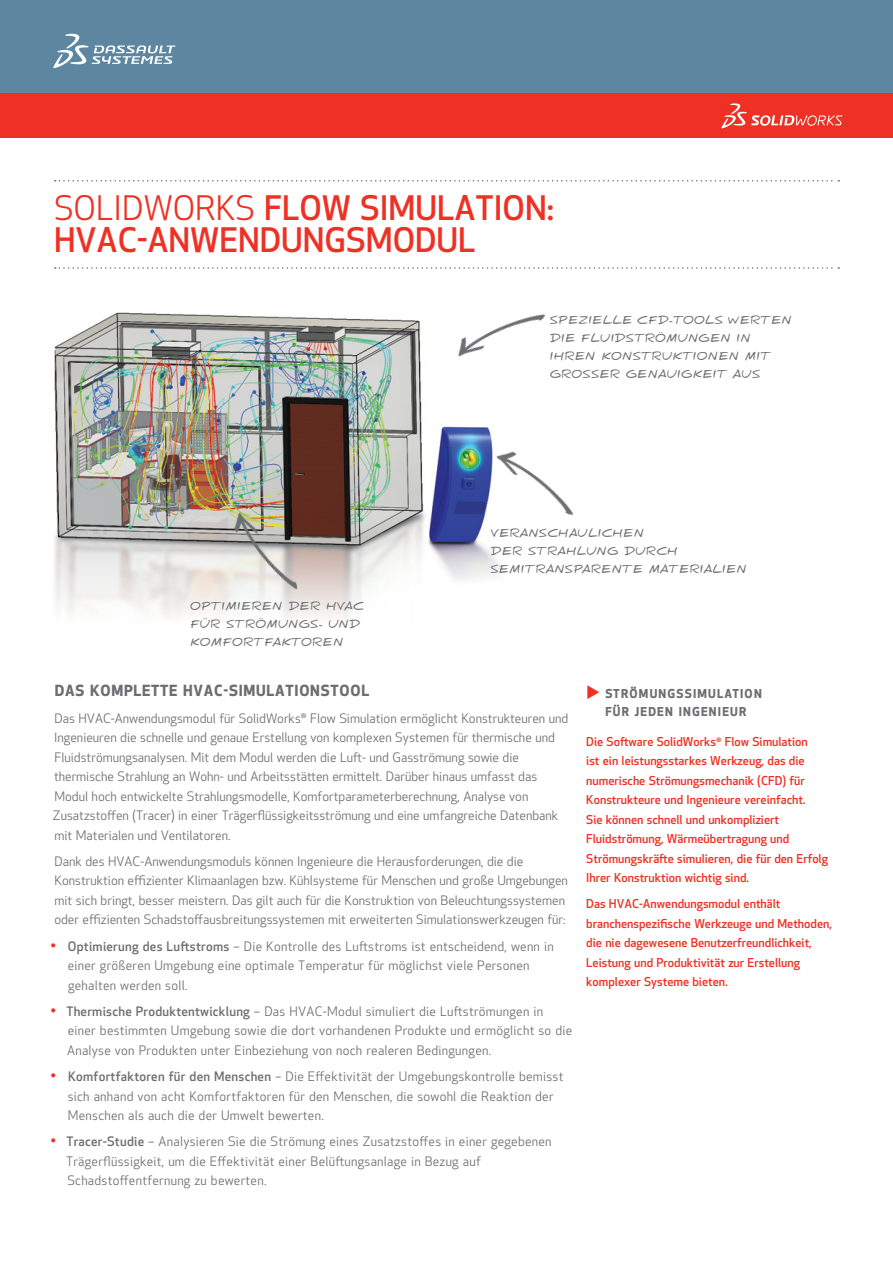
<style>
.page{position:relative;width:893px;height:1263px;background:#fff}
.page>*{position:absolute;margin:0;border:0;box-sizing:border-box;transform-origin:0 0}
.t1{font:500 33px/31.5px "SW Apex New";color:#ee3124}
.t2{font:700 15px "SW Apex New";letter-spacing:.05em;color:#6d6e71}
.t3{font:12.75px/19.5px "SW Apex New";color:#6d6e71}
.t4{font:12.75px/19.5px "SW Apex New";letter-spacing:.02em;color:#6d6e71}
.t5{font:500 12px/19.5px "SW Apex New";color:#ee3124}
.t6{font:700 12px/18px "SW Apex New";letter-spacing:.1em;color:#6d6e71;text-align:center}
.t7{font:700 10.5px/18px "SW Daniel";letter-spacing:.01em;color:#6d6e71}
.s1{font-weight:400}
.s2{font-weight:500;font-size:15px;color:#ee3124}
.s3{font-weight:500}
.s4{color:#ee3124}
</style>
<div class="page">
<img style="left:54px;top:312px;width:446px;height:307px">
<svg style="left:55px;top:267px;width:784px;height:2px"></svg>
<svg style="left:55px;top:180px;width:784px;height:2px"></svg>
<div style="left:0;top:0;width:893px;height:93px;background:#5d87a1"></div>
<svg style="left:53px;top:34px;width:122px;height:34px"></svg>
<div style="left:0;top:93px;width:893px;height:45px;background:#ee3124"></div>
<svg style="left:721px;top:103px;width:121px;height:25px"></svg>
<img style="left:220px;top:500px;width:85px;height:106px">
<img style="left:489px;top:441px;width:85px;height:84px">
<img style="left:449px;top:312px;width:97px;height:53px">
<h1 class="t1" style="left:54px;top:192px;width:501px"><span class="s1">SolidWorks</span> Flow Simulation:<br>HVAC-Anwendungsmodul</h1>
<p class="t7" style="left:550px;top:312px;width:244px;text-indent:155px">LS WERTEN<br>DIE FLUIDSTRÖMUNGEN IN<br>IH REN KONSTRUKTIONEN MIT<br>GROSSER GENAUIGKEIT AUS</p>
<p class="t7" style="left:550px;top:312px;width:135px">SPEZIELLE CFD-TOO</p>
<p class="t7" style="left:190px;top:597px;width:175px">OPTIMIEREN DER HVAC<br>FÜR STRÖMUNGS- UND<br>KOMFORTFAKTOREN</p>
<p class="t7" style="left:490px;top:524px;width:258px;text-indent:87px">ULICHEN<br>DER STRAHLUNG DURCH<br>SEMITRANSPARENTE MATERIALIEN</p>
<p class="t7" style="left:490px;top:524px;width:59px">VERANSCHA</p>
<p class="t2" style="left:55px;top:680px;width:316px">DAS KOMPLETTE HVAC-SIMULATIONSTOOL</p>
<p class="t3" style="left:53px;top:708px;width:517px">Das HVAC-Anwendungsmodul für SolidWorks<sup>®</sup> Flow Simulation ermöglicht Konstrukteuren und I ngenieuren die schnelle und genaue Erstellung von komplexen Systemen für thermische und Fluidströmungsanalysen. Mit dem Modul werden die Luft- und Gasströmung sowie die thermische Strahlung an Wohn- und Arbeitsstätten ermittelt. Darüber hinaus umfasst das Modul hoch entwickelte Strahlungsmodelle, Komfortparameterberechnung, Analyse von Zusatzstoffen (Tracer) in einer Trägerflüssigkeitsströmung und eine umfangreiche Datenbank mit Materialen und Ventilatoren.</p>
<p class="t3" style="left:54px;top:851px;width:515px">Dank des HVAC-Anwendungsmoduls können I ngenieure die Herausforderungen, die die Konstruktion effizienter Klimaanlagen bzw. Kühlsysteme für Menschen und große Umgebungen mit sich bringt, besser meistern. Das gilt auch für die Konstruktion von Beleuchtungssystemen oder effizienten Schadstoffausbreitungssystemen mit erweiterten Simulationswerkzeugen für:</p>
<p class="t4" style="left:68px;top:936px;width:487px;text-indent:-17px"><span class="s2">•</span> <span class="s3">Optimierung des Luftstroms</span> – Die Kontrolle des Luftstroms ist entscheidend, wenn in einer größeren Umgebung eine optimale Temperatur für möglichst viele Personen gehalten werden soll.</p>
<p class="t4" style="left:67px;top:1001px;width:507px;text-indent:-17px"><span class="s2">•</span> <span class="s3">Thermische Produktentwicklung</span> – Das HVAC-Modul simuliert die Luftströmungen in einer bestimmten Umgebung sowie die dort vorhandenen Produkte und ermöglicht so die<br>Analyse von Produkten unter Einbeziehung von noch realeren Bedingungen.</p>
<p class="t4" style="left:68px;top:1067px;width:497px;text-indent:-17px"><span class="s2">•</span> <span class="s3">Komfortfaktoren für den Menschen</span> – Die Effektivität der Umgebungskontrolle bemisst sich anhand von acht Komfortfaktoren für den Menschen, die sowohl die Reaktion der<br>Menschen als auch die der Umwelt bewerten.</p>
<p class="t4" style="left:66px;top:1132px;width:487px;text-indent:-16px"><span class="s2">•</span> <span class="s3">Tracer-Studie</span> – Analysieren Sie die Strömung eines Zusatzstoffes in einer gegebenen<br>Trägerflüssigkeit, um die Effektivität einer Belüftungsanlage in Bezug auf<br>Schadstoffentfernung zu bewerten.</p>
<p class="t6" style="left:586px;top:684px;width:177px"><span class="s4">◆</span> STRÖMUNGSSIMULATION<br>FÜR JEDEN INGENIEUR</p>
<p class="t5" style="left:586px;top:731px;width:243px">Die Software SolidWorks<sup>®</sup> Flow Simulation<br>ist ein leistungsstarkes Werkzeug, das die numerische Strömungsmechanik (CFD) für Konstrukteure und Ingenieure vereinfacht.<br>Sie können schnell und unkompliziert Fluidströmung, Wärmeübertragung und Strömungskräfte simulieren, die für den Erfolg Ihrer Konstruktion wichtig sind.</p>
<p class="t5" style="left:586px;top:894px;width:247px">Das HVAC-Anwendungsmodul enthält branchenspezifische Werkzeuge und Methoden, die nie dagewesene Benutzerfreundlichkeit, Leistung und Produktivität zur Erstellung komplexer Systeme bieten.</p>
</div>
